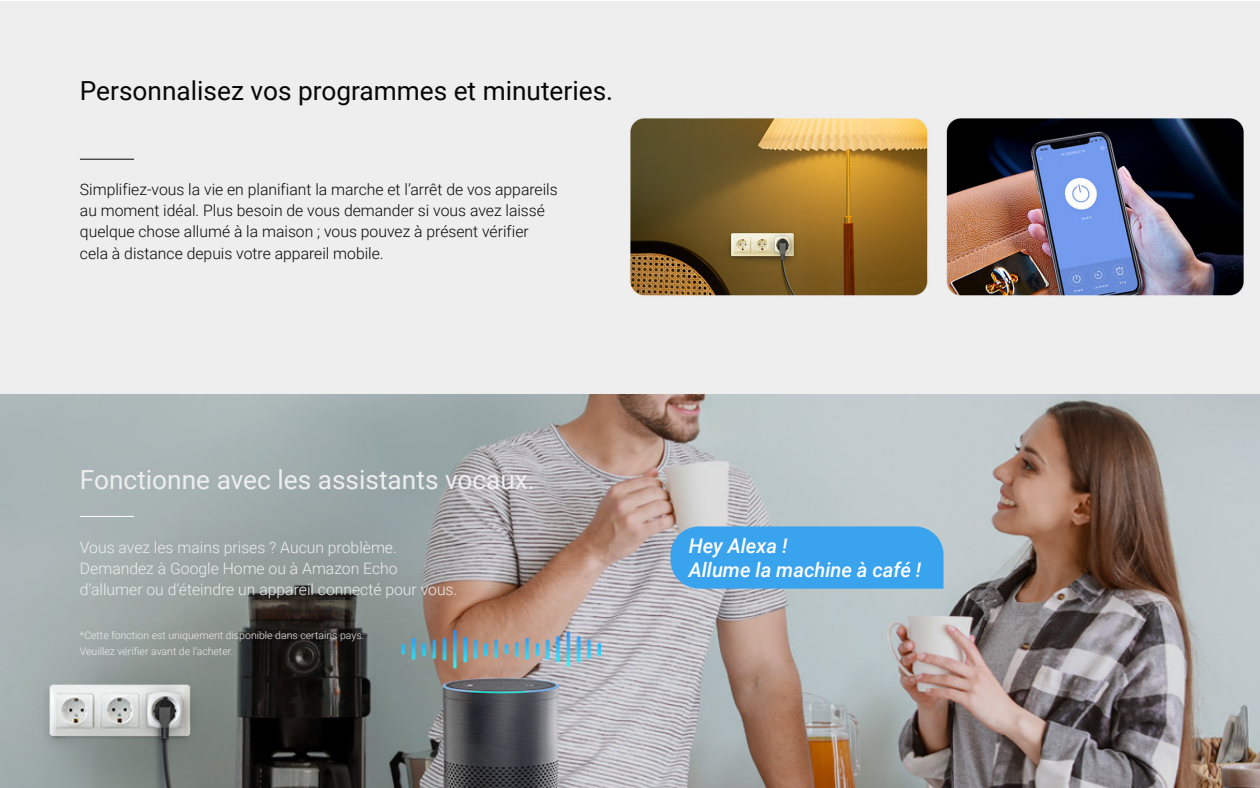
<style>
.page{position:relative;width:1260px;height:788px;background:#fff}
.page>*{position:absolute;margin:0;border:0;box-sizing:border-box;transform-origin:0 0}
.t1{font:26.25px "Roboto";color:#070707}
.t2{font:26.25px "Roboto";color:#eee}
.t3{font:italic 500 20.12px/24.2px "Roboto";color:#fff}
.t4{font:300 15.75px/21px "Roboto";color:#070707}
.t5{font:300 15.75px/21px "Roboto";color:#eee}
.t6{font:300 10.5px/15.8px "Roboto";color:#eee}
</style>
<div class="page">
<div style="left:0;top:1px;width:1260px;height:393px;background:#eee"></div>
<hr style="left:80px;top:159px;width:54px;height:1px;background:#050505">
<img style="left:630px;top:118px;width:614px;height:178px">
<img style="left:0;top:394px;width:1260px;height:394px">
<div style="left:671px;top:526px;width:273px;height:62px;background:#3aa3ee"></div>
<hr style="left:80px;top:516px;width:54px;height:1px;background:#fff">
<h1 class="t1" style="left:80px;top:73px;width:535px">Personnalisez vos programmes et minuteries.</h1>
<p class="t4" style="left:80px;top:179px;width:479px">Simplifiez-vous la vie en planifiant la marche et l’arrêt de vos appareils au moment idéal. Plus besoin de vous demander si vous avez laissé quelque chose allumé à la maison ; vous pouvez à présent vérifier cela à distance depuis votre appareil mobile.</p>
<h1 class="t2" style="left:80px;top:461px;width:456px">Fonctionne avec les assistants vocaux.</h1>
<p class="t5" style="left:80px;top:536px;width:379px">Vous avez les mains prises ? Aucun problème.<br>Demandez à Google Home ou à Amazon Echo d’allumer ou d’éteindre un appareil connecté pour vous.</p>
<p class="t6" style="left:80px;top:627px;width:286px">*Cette fonction est uniquement disponible dans certains pays.<br>Veuillez vérifier avant de l’acheter.</p>
<p class="t3" style="left:689px;top:533px;width:234px">Hey Alexa !<br>Allume la machine à café !</p>
</div>
